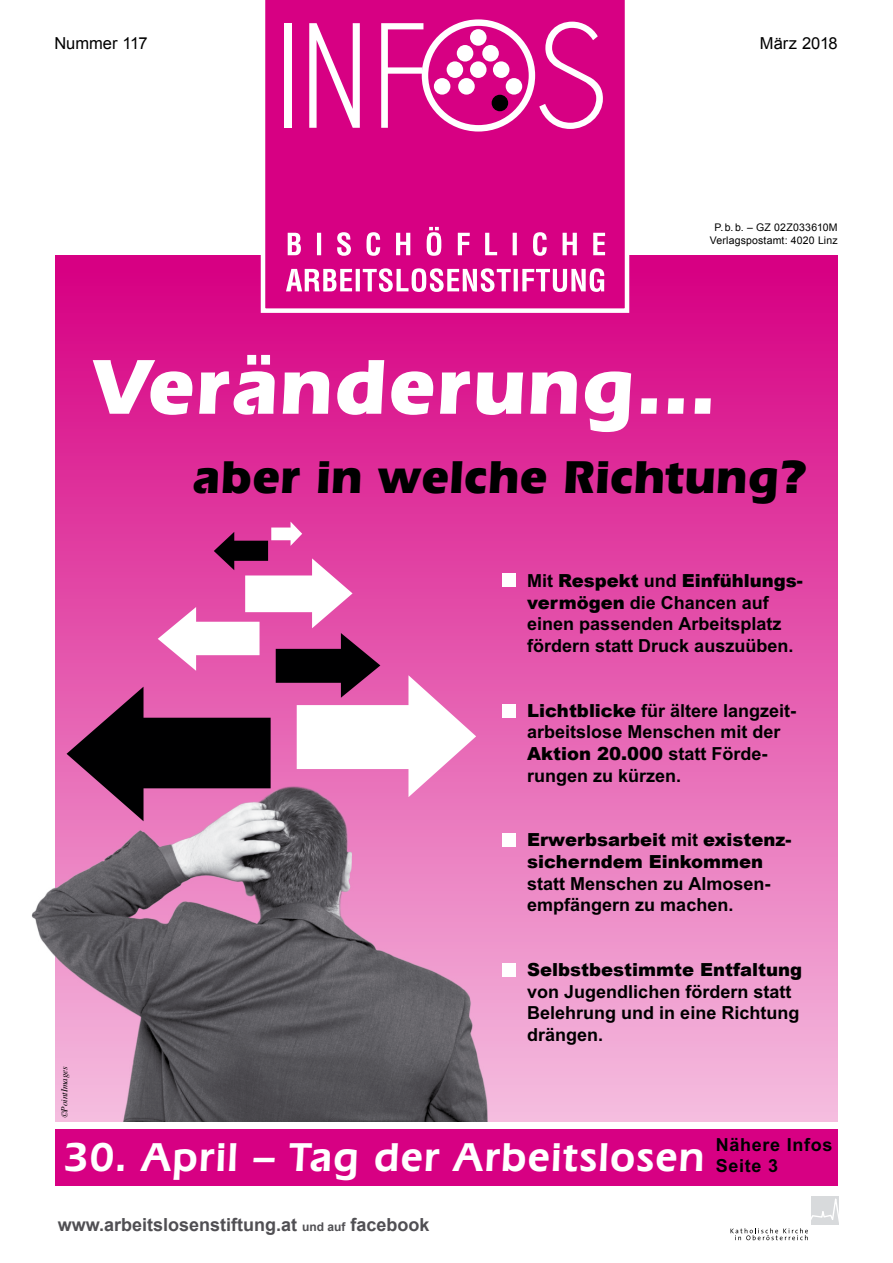
<style>
.page{position:relative;width:893px;height:1263px;background:#fff}
.page>*{position:absolute;margin:0;border:0;box-sizing:border-box;transform-origin:0 0}
.t1{font:700 81px "Eras IT Cby BT";letter-spacing:.02em;color:#fff}
.t2{font:700 48px "Eras IT Cby BT";letter-spacing:.01em;color:#000}
.t3{font:600 42px "Eras IT Cby BT";letter-spacing:.03em;color:#fff}
.t4{font:700 18px/21.6px "Arial";color:#000}
.t5{font:900 18px/21.6px "Arial";color:#000}
.t6{font:700 18px "Arial";color:#504f53}
.t7{font:700 18px/21px "Arial";letter-spacing:.04em;color:#000}
.t8{font:16.5px "Arial";color:#000}
.t9{font:10.5px/12.6px "Arial";letter-spacing:.015em;color:#000;text-align:center}
.t10{font:italic 9px "Times";color:#000}
.s1{font-weight:900}
.s2{font-weight:700}
.s3{font-size:12px}
</style>
<div class="page">
<svg style="left:730px;top:1196px;width:109px;height:44px"></svg>
<div style="left:55px;top:255px;width:783px;height:866px;background:linear-gradient(to bottom,#d60081,#f5bddf)"></div>
<svg style="left:261px;top:0;width:368px;height:313px;background:#d9128b"></svg>
<svg style="left:309px;top:23px;width:51px;height:105px"></svg>
<div style="left:284px;top:23px;width:7px;height:105px;background:#fff"></div>
<svg style="left:381px;top:23px;width:42px;height:105px"></svg>
<svg style="left:539px;top:22px;width:64px;height:107px"></svg>
<div style="left:422px;top:19px;width:113px;height:113px;border:6px solid #fff;border-radius:50%"></div>
<svg style="left:288px;top:227px;width:317px;height:29px"></svg>
<svg style="left:286px;top:268px;width:318px;height:24px"></svg>
<div style="left:470px;top:29px;width:17px;height:17px;background:#fff;border-radius:50%"></div>
<div style="left:457px;top:45px;width:16px;height:17px;background:#fff;border-radius:50%"></div>
<div style="left:482px;top:45px;width:17px;height:17px;background:#fff;border-radius:50%"></div>
<div style="left:447px;top:61px;width:16px;height:17px;background:#fff;border-radius:50%"></div>
<div style="left:470px;top:61px;width:17px;height:17px;background:#fff;border-radius:50%"></div>
<div style="left:493px;top:61px;width:16px;height:17px;background:#fff;border-radius:50%"></div>
<div style="left:434px;top:78px;width:16px;height:17px;background:#fff;border-radius:50%"></div>
<div style="left:458px;top:78px;width:17px;height:17px;background:#fff;border-radius:50%"></div>
<div style="left:506px;top:78px;width:16px;height:17px;background:#fff;border-radius:50%"></div>
<div style="left:492px;top:95px;width:16px;height:16px;background:#000;border-radius:50%"></div>
<div style="left:55px;top:1129px;width:783px;height:57px;background:#d70083"></div>
<img style="left:31px;top:494px;width:530px;height:627px">
<svg style="left:67px;top:522px;width:409px;height:299px"></svg>
<div style="left:502px;top:963px;width:14px;height:14px;background:#fff"></div>
<div style="left:502px;top:833px;width:14px;height:14px;background:#fff"></div>
<div style="left:502px;top:704px;width:14px;height:13px;background:#fff"></div>
<div style="left:502px;top:573px;width:14px;height:14px;background:#fff"></div>
<p class="t8" style="left:54px;top:34px;width:95px">Nummer 117</p>
<p class="t8" style="left:760px;top:34px;width:79px">März 2018</p>
<p class="t9" style="left:710px;top:221px;width:129px">P. b. b. – GZ 02Z033610M<br>Verlagspostamt: 4020 Linz</p>
<h1 class="t1" style="left:94px;top:336px;width:623px">Veränderung...</h1>
<h2 class="t2" style="left:193px;top:447px;width:615px">aber in welche Richtung?</h2>
<p class="t4" style="left:527px;top:570px;width:277px">Mit <span class="s1">Respekt</span> und <span class="s1">Einfühlungs&shy;vermögen</span> die Chancen auf einen passenden Arbeitsplatz fördern statt Druck auszuüben.</p>
<p class="t4" style="left:527px;top:700px;width:270px"><span class="s1">Lichtblicke</span> für ältere langzeit&shy;arbeitslose Menschen mit der<br><span class="s1">Aktion 20.000</span> statt Förde&shy;rungen zu kürzen.</p>
<p class="t5" style="left:527px;top:829px;width:266px">Erwerbsarbeit <span class="s2">mit</span> existenz&shy;sicherndem Einkommen</p>
<p class="t4" style="left:527px;top:872px;width:245px">statt Menschen zu Almosen&shy;empfängern zu machen.</p>
<p class="t10" style="left:56px;top:1118px;width:54px;rotate:-90deg">©PointImages</p>
<p class="t5" style="left:527px;top:959px;width:276px">Selbstbestimmte Entfaltung</p>
<p class="t4" style="left:527px;top:980px;width:274px">von Jugendlichen fördern statt<br>Belehrung und in eine Richtung drängen.</p>
<h3 class="t3" style="left:64px;top:1131px;width:642px">30. April – Tag der Arbeitslosen</h3>
<p class="t7" style="left:716px;top:1134px;width:118px">Nähere Infos<br>Seite 3</p>
<p class="t6" style="left:58px;top:1214px;width:373px">www.arbeitslosenstiftung.at <span class="s3">und auf</span> facebook</p>
</div>
